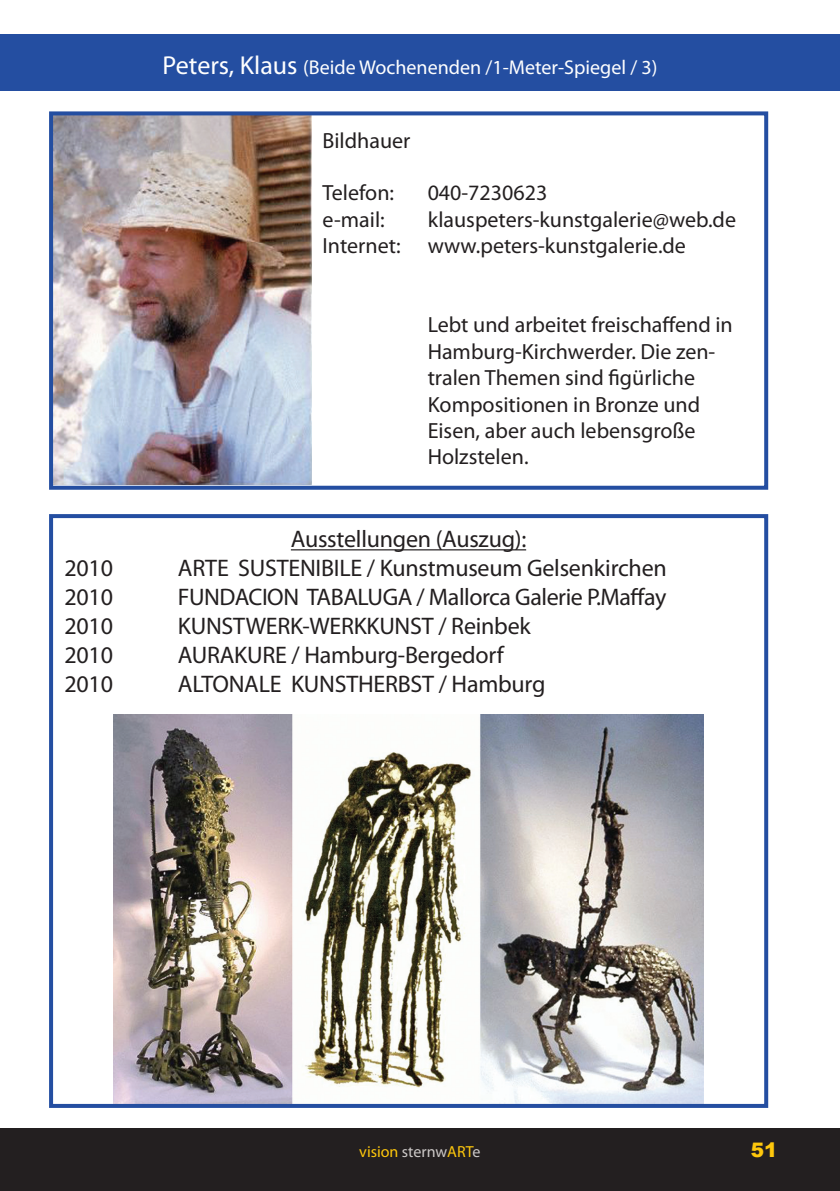
<style>
.page{position:relative;width:840px;height:1191px;background:#fff}
.page>*{position:absolute;margin:0;border:0;box-sizing:border-box;transform-origin:0 0}
.t1{font:24px "Albertus";letter-spacing:-.01em;color:#231f20}
.t2{font:22px/26.4px "Albertus";color:#231f20}
.t3{font:500 20px "Albertus";color:#fff}
.t4{font:900 20px "Arial";color:#fec70c}
.t5{font:16px "Albertus";color:#fec70c}
.s1{font-size:26px}
.s2{color:#cdc9c8}
</style>
<div class="page">
<div style="left:0;top:34px;width:839px;height:57px;background:#244ea1"></div>
<div style="left:0;top:1128px;width:839px;height:63px;background:#231f20"></div>
<img style="left:114px;top:714px;width:589px;height:389px">
<hr style="left:291px;top:549px;width:235px;height:1px;background:#231f20">
<div style="left:49px;top:514px;width:718px;height:594px;border:4px solid #244ea1"></div>
<img style="left:54px;top:116px;width:257px;height:368px">
<div style="left:379px;top:214px;width:7px;height:7px;border:4px solid #fff;border-radius:50%"></div>
<div style="left:379px;top:222px;width:7px;height:7px;border:4px solid #fff;border-radius:50%"></div>
<div style="left:49px;top:111px;width:718px;height:379px;border:4px solid #244ea1"></div>
<p class="t3" style="left:162px;top:55px;width:496px"><span class="s1">Peters, Klaus</span> (Beide Wochenenden /1-Meter-Spiegel / 3)</p>
<p class="t2" style="left:322px;top:127px;width:89px">Bildhauer</p>
<p class="t2" style="left:322px;top:179px;width:73px">Telefon:</p>
<p class="t2" style="left:427px;top:179px;width:121px">040-7230623</p>
<p class="t2" style="left:322px;top:206px;width:64px">e-mail:</p>
<p class="t2" style="left:322px;top:206px;width:415px;text-indent:105px">klauspeters-kunstgalerie@web.de<br>Internet: www.peters-kunstgalerie.de</p>
<p class="t2" style="left:427px;top:311px;width:306px">Lebt und arbeitet freischaffend in<br>Hamburg-Kirchwerder. Die zen&shy;tralen Themen sind figürliche<br>Kompositionen in Bronze und<br>Eisen, aber auch lebensgroße<br>Holzstelen.</p>
<p class="t1" style="left:291px;top:524px;width:237px">Ausstellungen (Auszug):</p>
<p class="t1" style="left:64px;top:553px;width:50px">2010</p>
<p class="t1" style="left:178px;top:553px;width:490px">ARTE SUSTENIBILE / Kunstmuseum Gelsenkirchen</p>
<p class="t1" style="left:64px;top:582px;width:50px">2010</p>
<p class="t1" style="left:178px;top:582px;width:489px">FUNDACION TABALUGA / Mallorca Galerie P.Maffay</p>
<p class="t1" style="left:64px;top:611px;width:50px">2010</p>
<p class="t1" style="left:178px;top:611px;width:354px">KUNSTWERK-WERKKUNST / Reinbek</p>
<p class="t1" style="left:64px;top:640px;width:50px">2010</p>
<p class="t1" style="left:178px;top:640px;width:327px">AURAKURE / Hamburg-Bergedorf</p>
<p class="t1" style="left:64px;top:668px;width:50px">2010</p>
<p class="t1" style="left:178px;top:668px;width:369px">ALTONALE KUNSTHERBST / Hamburg</p>
<p class="t5" style="left:359px;top:1141px;width:123px">vision <span class="s2">sternw</span>ART<span class="s2">e</span></p>
<p class="t4" style="left:750px;top:1135px;width:28px">51</p>
</div>
